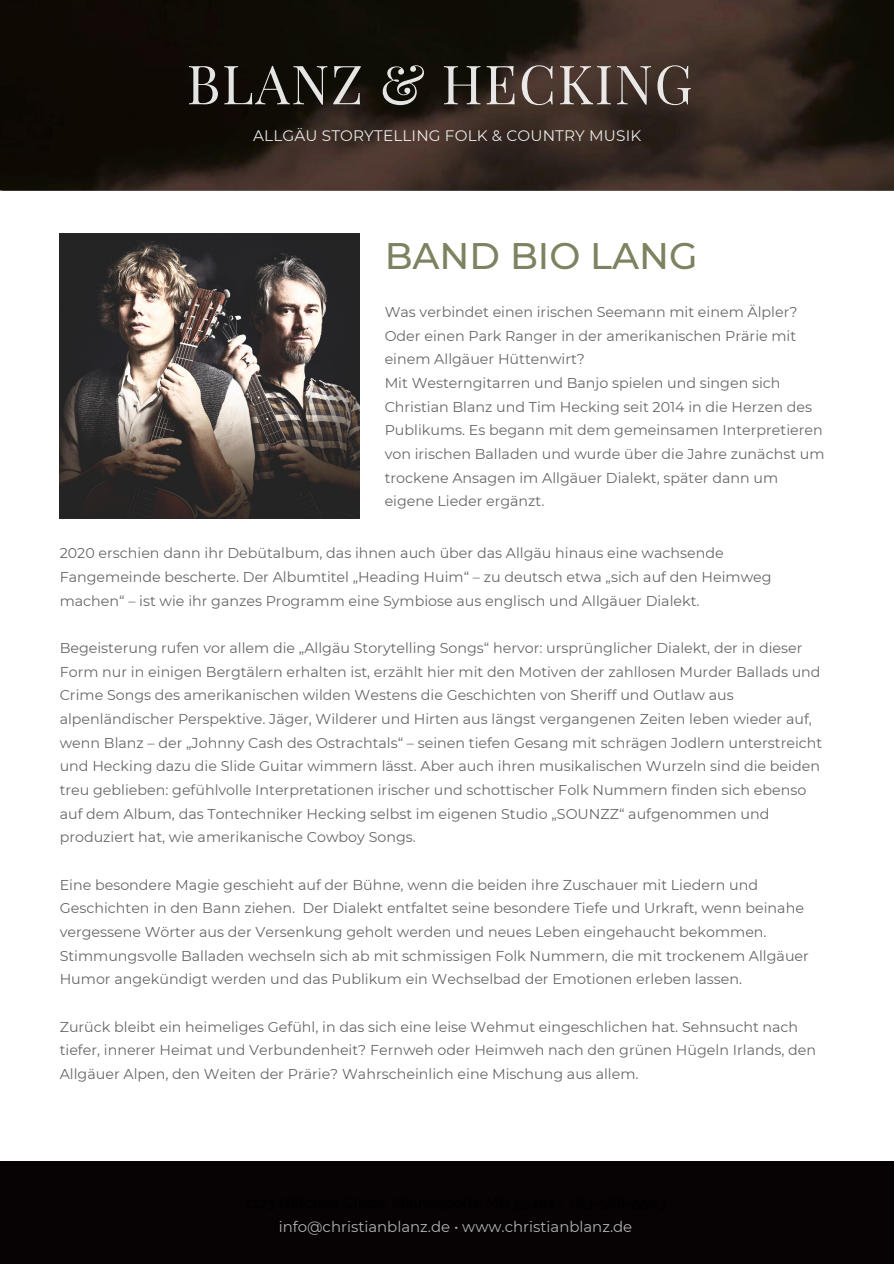
<style>
.page{position:relative;width:894px;height:1264px;background:#fff}
.page>*{position:absolute;margin:0;border:0;box-sizing:border-box;transform-origin:0 0}
.t1{font:54px "Playfair Display";letter-spacing:.03em;color:#fff}
.t2{font:500 36.9px "Montserrat";color:#7d8260}
.t3{font:15.3px "Montserrat";letter-spacing:.01em;color:#fff}
.t4{font:14.85px "Montserrat";color:#fff}
.t5{font:14.25px/23.7px "Montserrat";color:#000}
</style>
<div class="page">
<div style="left:0;top:1161px;width:893px;height:102px;background:#070304"></div>
<img style="left:0;top:0;width:893px;height:191px">
<img style="left:60px;top:234px;width:299px;height:285px">
<h1 class="t1" style="left:187px;top:46px;width:507px">BLANZ &amp; HECKING</h1>
<p class="t3" style="left:253px;top:127px;width:389px">ALLGÄU STORYTELLING FOLK &amp; COUNTRY MUSIK</p>
<p class="t2" style="left:384px;top:234px;width:314px">BAND BIO LANG</p>
<p class="t5" style="left:384px;top:300px;width:441px">Was verbindet einen irischen Seemann mit einem Älpler?<br>Oder einen Park Ranger in der amerikanischen Prärie mit einem Allgäuer Hüttenwirt?<br>Mit Westerngitarren und Banjo spielen und singen sich Christian Blanz und Tim Hecking seit 2014 in die Herzen des Publikums. Es begann mit dem gemeinsamen Interpretieren von irischen Balladen und wurde über die Jahre zunächst um trockene Ansagen im Allgäuer Dialekt, später dann um eigene Lieder ergänzt.</p>
<p class="t5" style="left:60px;top:541px;width:713px">2020 erschien dann ihr Debütalbum, das ihnen auch über das Allgäu hinaus eine wachsende<br>Fangemeinde bescherte. Der Albumtitel „Heading Huim“ – zu deutsch etwa „sich auf den Heimweg machen“ – ist wie ihr ganzes Programm eine Symbiose aus englisch und Allgäuer Dialekt.</p>
<p class="t5" style="left:60px;top:636px;width:764px">Begeisterung rufen vor allem die „Allgäu Storytelling Songs“ hervor: ursprünglicher Dialekt, der in dieser Form nur in einigen Bergtälern erhalten ist, erzählt hier mit den Motiven der zahllosen Murder Ballads und Crime Songs des amerikanischen wilden Westens die Geschichten von Sheriff und Outlaw aus alpenländischer Perspektive. Jäger, Wilderer und Hirten aus längst vergangenen Zeiten leben wieder auf, wenn Blanz – der „Johnny Cash des Ostrachtals“ – seinen tiefen Gesang mit schrägen Jodlern unterstreicht und Hecking dazu die Slide Guitar wimmern lässt. Aber auch ihren musikalischen Wurzeln sind die beiden treu geblieben: gefühlvolle Interpretationen irischer und schottischer Folk Nummern finden sich ebenso auf dem Album, das Tontechniker Hecking selbst im eigenen Studio „SOUNZZ“ aufgenommen und produziert hat, wie amerikanische Cowboy Songs.</p>
<p class="t5" style="left:60px;top:872px;width:750px">Eine besondere Magie geschieht auf der Bühne, wenn die beiden ihre Zuschauer mit Liedern und Geschichten in den Bann ziehen. Der Dialekt entfaltet seine besondere Tiefe und Urkraft, wenn beinahe vergessene Wörter aus der Versenkung geholt werden und neues Leben eingehaucht bekommen.<br>Stimmungsvolle Balladen wechseln sich ab mit schmissigen Folk Nummern, die mit trockenem Allgäuer Humor angekündigt werden und das Publikum ein Wechselbad der Emotionen erleben lassen.</p>
<p class="t5" style="left:60px;top:1014px;width:757px">Zurück bleibt ein heimeliges Gefühl, in das sich eine leise Wehmut eingeschlichen hat. Sehnsucht nach tiefer, innerer Heimat und Verbundenheit? Fernweh oder Heimweh nach den grünen Hügeln Irlands, den<br>Allgäuer Alpen, den Weiten der Prärie? Wahrscheinlich eine Mischung aus allem.</p>
<p class="t4" style="left:279px;top:1217px;width:355px">info@christianblanz.de • www.christianblanz.de</p>
</div>
